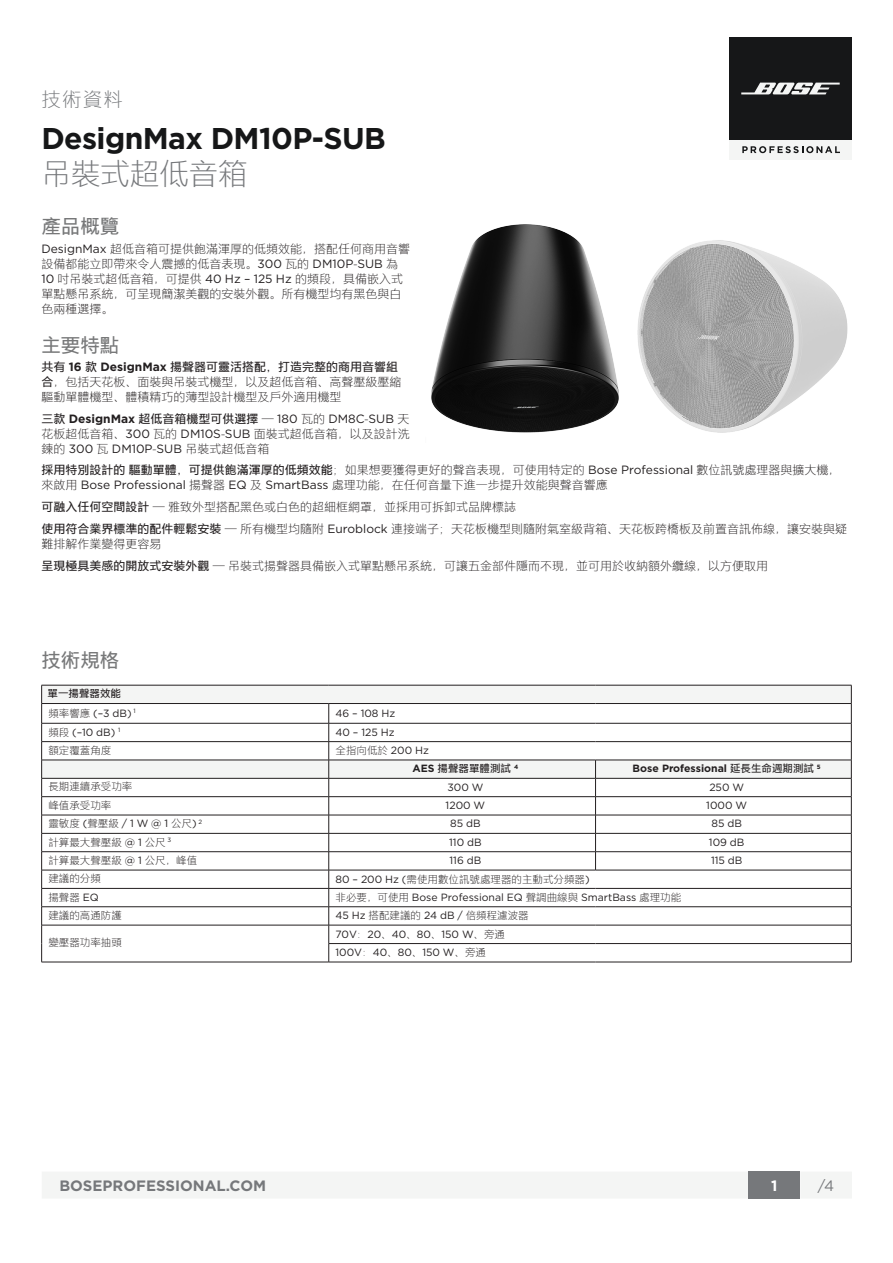
<style>
.page{position:relative;width:893px;height:1263px;background:#fff}
.page>*{position:absolute;margin:0;border:0;box-sizing:border-box;transform-origin:0 0}
.t1{font:700 30px "Gotham";letter-spacing:-.02em;color:#161718}
.t2{font:300 30px "M Ying Hei 18030 C2";letter-spacing:-.02em;color:#76787b}
.Text_Headers{font:700 19.5px "M Ying Hei 18030 C2";color:#777879}
.t3{font:300 19.5px "M Ying Hei 18030 C2";color:#76787b}
.t4{font:700 15px "Gotham";color:#76787b}
.t5{font:15px "Gotham";color:#76787b}
.t6{font:700 15px "Gotham";color:#fff}
.Body{font:300 12px/15px "M Ying Hei 18030 C2";color:#231f20}
.Text_Plain_Table_Cel{font:10.5px "Gotham";color:#231f20}
.Text_Table_Heading{font:300 10.5px "M Ying Hei 18030 C2";color:#231f20}
.Text_Plain_Table_Cel-2{font:300 10.5px "M Ying Hei 18030 C2";color:#231f20}
.Text_Plain_Table_Cel-3{font:700 10.5px "Gotham";color:#231f20}
.Text_Plain_Table_Cel-4{font:700 10.5px "M Ying Hei 18030 C2";color:#231f20}
.Text_Table_Heading-2{font:10.5px "Gotham";color:#231f20}
.Text_Table_Heading-3{font:700 10.5px "M Ying Hei 18030 C2";color:#231f20}
.s1{font-family:"Gotham";font-weight:400}
.s2{font-weight:700}
.s3{font-family:"Gotham";font-weight:700}
.s4{font-family:"M Ying Hei 18030 C2";font-weight:300}
.s5{font-family:"Gotham"}
.s6{font-family:"M Ying Hei 18030 C2"}
</style>
<div class="page">
<div style="left:42px;top:1171px;width:810px;height:27px;background:#f4f5f4"></div>
<div style="left:749px;top:1171px;width:51px;height:27px;background:#76787b"></div>
<img style="left:431px;top:224px;width:417px;height:209px">
<div style="left:729px;top:37px;width:122px;height:123px;background:#161718"></div>
<div style="left:729px;top:140px;width:122px;height:20px;background:#f4f5f4"></div>
<svg style="left:742px;top:146px;width:98px;height:7px"></svg>
<svg style="left:741px;top:83px;width:99px;height:11px"></svg>
<svg style="left:41px;top:685px;width:811px;height:277px"></svg>
<hr style="left:595px;top:943px;width:256px;height:1px;background:#231f20">
<hr style="left:41px;top:962px;width:288px;height:1px;background:#231f20">
<hr style="left:329px;top:962px;width:266px;height:1px;background:#231f20">
<hr style="left:595px;top:962px;width:256px;height:1px;background:#231f20">
<h2 class="t3" style="left:41px;top:89px;width:83px">技術資料</h2>
<h1 class="t1" style="left:41px;top:119px;width:346px">DesignMax DM10P-SUB</h1>
<h1 class="t2" style="left:41px;top:158px;width:208px">吊裝式超低音箱</h1>
<p class="Text_Headers" style="left:41px;top:216px;width:80px">產品概覽</p>
<p class="Body" style="left:41px;top:241px;width:370px"><span class="s1">DesignMax</span> 超低音箱可提供飽滿渾厚的低頻效能，搭配任何商用音響設備都能立即帶來令人震撼的低音表現。<span class="s1">300</span> 瓦的 <span class="s1">DM10P</span>-<span class="s1">SUB</span> 為<br><span class="s1">10</span> 吋吊裝式超低音箱，可提供 <span class="s1">40 Hz – 125 Hz</span> 的頻段，具備嵌入式單點懸吊系統，可呈現簡潔美觀的安裝外觀。所有機型均有黑色與白色兩種選擇。</p>
<p class="Text_Headers" style="left:41px;top:334px;width:80px">主要特點</p>
<p class="Body" style="left:41px;top:359px;width:361px"><span class="s2">共有</span> <span class="s3">16</span> <span class="s2">款</span> <span class="s3">DesignMax</span> <span class="s2">揚聲器可靈活搭配，打造完整的商用音響組合</span>，包括天花板、面裝與吊裝式機型，以及超低音箱、高聲壓級壓縮驅動單體機型、體積精巧的薄型設計機型及戶外適用機型</p>
<p class="Body" style="left:41px;top:411px;width:370px;text-align:justify"><span class="s2">三款</span> <span class="s3">DesignMax</span> <span class="s2">超低音箱機型可供選擇</span> — <span class="s1">180</span> 瓦的 <span class="s1">DM8C</span>-<span class="s1">SUB</span> 天花板超低音箱、<span class="s1">300</span> 瓦的 <span class="s1">DM10S</span>-<span class="s1">SUB</span> 面裝式超低音箱，以及設計洗鍊的 <span class="s1">300</span> 瓦 <span class="s1">DM10P</span>-<span class="s1">SUB</span> 吊裝式超低音箱</p>
<p class="Body" style="left:41px;top:463px;width:801px"><span class="s2">採用特別設計的 驅動單體，可提供飽滿渾厚的低頻效能</span>；如果想要獲得更好的聲音表現，可使用特定的 <span class="s1">Bose Professional</span> 數位訊號處理器與擴大機，來啟用 <span class="s1">Bose Professional</span> 揚聲器 <span class="s1">EQ</span> 及 <span class="s1">SmartBass</span> 處理功能，在任何音量下進一步提升效能與聲音響應</p>
<p class="Body" style="left:41px;top:499px;width:476px"><span class="s2">可融入任何空間設計</span> — 雅致外型搭配黑色或白色的超細框網罩，並採用可拆卸式品牌標誌</p>
<p class="Body" style="left:41px;top:521px;width:807px"><span class="s2">使用符合業界標準的配件輕鬆安裝</span> — 所有機型均隨附 <span class="s1">Euroblock</span> 連接端子；天花板機型則隨附氣室級背箱、天花板跨橋板及前置音訊佈線，讓安裝與疑難排解作業變得更容易</p>
<p class="Body" style="left:41px;top:558px;width:728px"><span class="s2">呈現極具美感的開放式安裝外觀</span> — 吊裝式揚聲器具備嵌入式單點懸吊系統，可讓五金部件隱而不現，並可用於收納額外纜線，以方便取用</p>
<p class="Text_Headers" style="left:41px;top:649px;width:80px">技術規格</p>
<p class="Text_Table_Heading-3" style="left:48px;top:688px;width:75px">單一揚聲器效能</p>
<p class="Text_Plain_Table_Cel" style="left:48px;top:706px;width:89px"><span class="s4">頻率響應</span> (–3 dB) <sup>1</sup></p>
<p class="Text_Plain_Table_Cel" style="left:335px;top:706px;width:61px">46 – 108 Hz</p>
<p class="Text_Table_Heading-2" style="left:48px;top:725px;width:74px"><span class="s4">頻段</span> (–10 dB) <sup>1</sup></p>
<p class="Text_Plain_Table_Cel" style="left:335px;top:725px;width:61px">40 – 125 Hz</p>
<p class="Text_Table_Heading" style="left:48px;top:745px;width:65px">額定覆蓋角度</p>
<p class="Text_Plain_Table_Cel-2" style="left:335px;top:745px;width:95px">全指向低於 <span class="s1">200 Hz</span></p>
<p class="Text_Plain_Table_Cel-4" style="left:413px;top:763px;width:107px"><span class="s5">AES</span> 揚聲器單體測試 <sup>4</sup></p>
<p class="Text_Plain_Table_Cel-3" style="left:633px;top:762px;width:190px">Bose Professional <span class="s6">延長生命週期測試</span> <sup>5</sup></p>
<p class="Text_Table_Heading" style="left:48px;top:781px;width:86px">長期連續承受功率</p>
<p class="Text_Plain_Table_Cel" style="left:447px;top:780px;width:37px">300 W</p>
<p class="Text_Plain_Table_Cel" style="left:709px;top:780px;width:36px">250 W</p>
<p class="Text_Table_Heading" style="left:48px;top:800px;width:65px">峰值承受功率</p>
<p class="Text_Plain_Table_Cel" style="left:446px;top:799px;width:41px">1200 W</p>
<p class="Text_Plain_Table_Cel" style="left:706px;top:799px;width:42px">1000 W</p>
<p class="Text_Table_Heading" style="left:48px;top:818px;width:155px">靈敏度 <span class="s1">(</span>聲壓級 <span class="s1">/ 1 W @ 1</span> 公尺<span class="s1">)</span> <sup>2</sup></p>
<p class="Text_Plain_Table_Cel" style="left:450px;top:817px;width:32px">85 dB</p>
<p class="Text_Plain_Table_Cel" style="left:711px;top:817px;width:32px">85 dB</p>
<p class="Text_Table_Heading" style="left:48px;top:837px;width:124px">計算最大聲壓級 <span class="s1">@ 1</span> 公尺 <sup>3</sup></p>
<p class="Text_Plain_Table_Cel" style="left:449px;top:835px;width:34px">110 dB</p>
<p class="Text_Plain_Table_Cel" style="left:709px;top:835px;width:37px">109 dB</p>
<p class="Text_Table_Heading" style="left:48px;top:855px;width:150px">計算最大聲壓級 <span class="s1">@ 1</span> 公尺，峰值</p>
<p class="Text_Plain_Table_Cel" style="left:450px;top:854px;width:33px">116 dB</p>
<p class="Text_Plain_Table_Cel" style="left:711px;top:854px;width:33px">115 dB</p>
<p class="Text_Table_Heading" style="left:48px;top:873px;width:54px">建議的分頻</p>
<p class="Text_Plain_Table_Cel-2" style="left:335px;top:874px;width:256px"><span class="s1">80 – 200 Hz (</span>需使用數位訊號處理器的主動式分頻器<span class="s1">)</span></p>
<p class="Text_Table_Heading" style="left:48px;top:892px;width:52px">揚聲器 <span class="s1">EQ</span></p>
<p class="Text_Plain_Table_Cel" style="left:335px;top:890px;width:347px"><span class="s4">非必要，可使用</span> Bose Professional EQ <span class="s4">聲調曲線與</span> SmartBass <span class="s4">處理功能</span></p>
<p class="Text_Table_Heading" style="left:48px;top:910px;width:75px">建議的高通防護</p>
<p class="Text_Plain_Table_Cel-2" style="left:335px;top:910px;width:195px"><span class="s1">45 Hz</span> 搭配建議的 <span class="s1">24 dB /</span> 倍頻程濾波器</p>
<p class="Text_Table_Heading" style="left:48px;top:937px;width:75px">變壓器功率抽頭</p>
<p class="Text_Plain_Table_Cel" style="left:335px;top:927px;width:171px">70V<span class="s4">：</span>20<span class="s4">、</span>40<span class="s4">、</span>80<span class="s4">、</span>150 W<span class="s4">、旁通</span></p>
<p class="Text_Plain_Table_Cel" style="left:335px;top:946px;width:152px">100V<span class="s4">：</span>40<span class="s4">、</span>80<span class="s4">、</span>150 W<span class="s4">、旁通</span></p>
<p class="t4" style="left:59px;top:1176px;width:208px">BOSEPROFESSIONAL.COM</p>
<p class="t6" style="left:771px;top:1176px;width:8px">1</p>
<p class="t5" style="left:818px;top:1176px;width:18px">/4</p>
</div>
